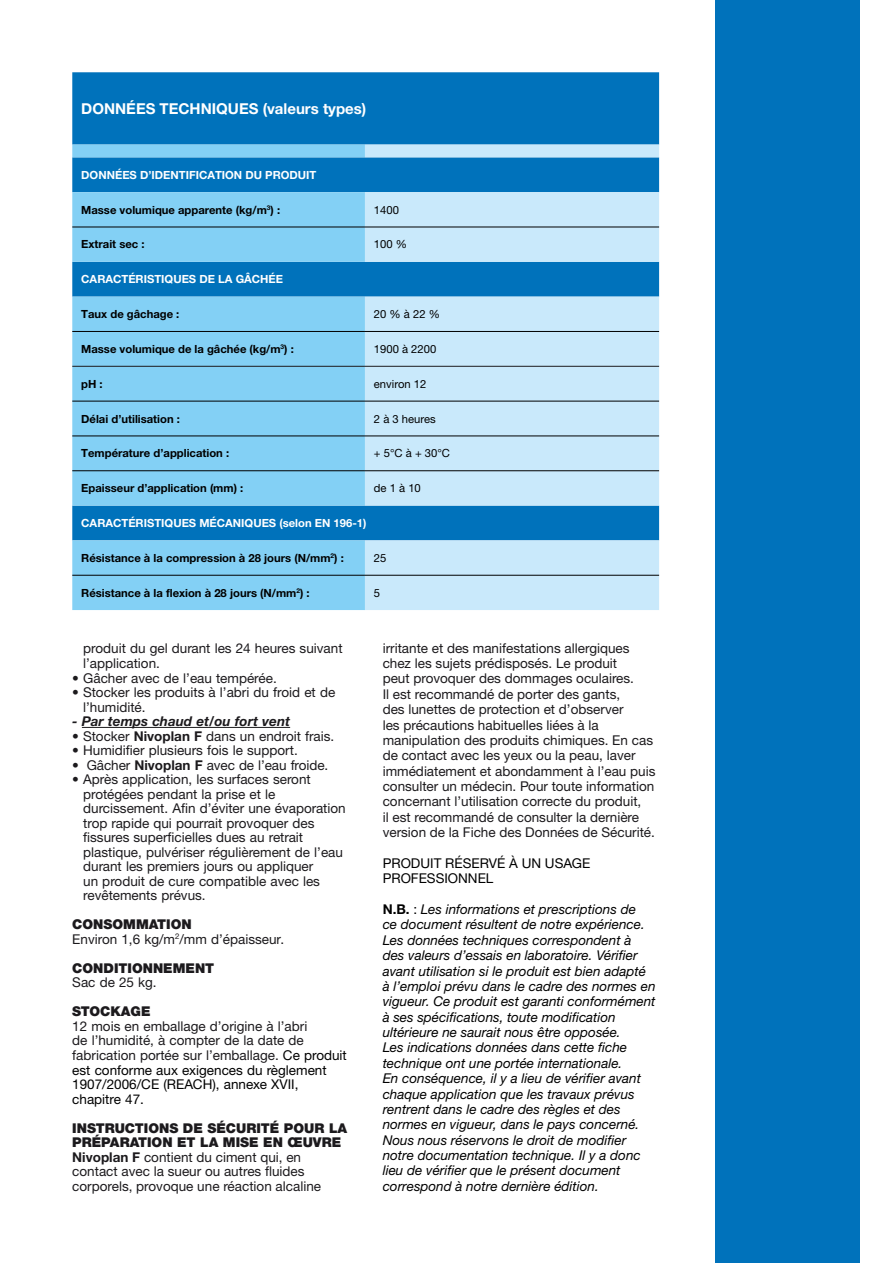
<style>
.page{position:relative;width:893px;height:1263px;background:#fff}
.page>*{position:absolute;margin:0;border:0;box-sizing:border-box;transform-origin:0 0}
.t1{font:700 15px "Helvetica Neue LTW1 G";color:#fff}
.t2{font:13.5px/14.5px "Helvetica Neue LTW1 G";color:#1c1a1d}
.t3{font:italic 13.5px/15.5px "Helvetica Neue LTW1 G";color:#000}
.t4{font:13.5px/15.5px "Helvetica Neue LTW1 G";color:#000}
.t5{font:italic 700 13.5px "Helvetica Neue LTW1 G";color:#1c1a1d}
.t6{font:900 13.5px "Helvetica Neue LTW1 G";color:#1c1a1d}
.t7{font:700 11.25px "Helvetica Neue LTW1 G";color:#000}
.t8{font:700 11.25px "Helvetica Neue LTW1 G";color:#fff}
.t9{font:11.25px "Helvetica Neue LTW1 G";color:#000}
.s1{font-weight:500}
.s2{font-weight:700}
.s3{font-weight:900}
.s4{color:#000}
.s5{font-weight:700;font-style:normal}
.s6{font-style:normal}
</style>
<div class="page">
<div style="left:715px;top:0;width:145px;height:1263px;background:#0072bb"></div>
<div style="left:72px;top:72px;width:587px;height:73px;background:#0072bb"></div>
<svg style="left:72px;top:145px;width:293px;height:465px;background:#65b9e6"></svg>
<svg style="left:365px;top:145px;width:294px;height:465px;background:#9acdeb"></svg>
<hr style="left:72px;top:227px;width:293px;height:1px;background:#000">
<hr style="left:365px;top:227px;width:294px;height:1px;background:#000">
<hr style="left:72px;top:401px;width:293px;height:1px;background:#000">
<hr style="left:365px;top:401px;width:294px;height:1px;background:#000">
<hr style="left:72px;top:436px;width:293px;height:1px;background:#000">
<hr style="left:365px;top:436px;width:294px;height:1px;background:#000">
<hr style="left:72px;top:470px;width:293px;height:1px;background:#000">
<hr style="left:365px;top:470px;width:294px;height:1px;background:#000">
<hr style="left:72px;top:575px;width:293px;height:1px;background:#000">
<hr style="left:365px;top:575px;width:294px;height:1px;background:#000">
<hr style="left:72px;top:331px;width:293px;height:1px;background:#000">
<hr style="left:365px;top:331px;width:294px;height:1px;background:#000">
<hr style="left:72px;top:366px;width:293px;height:1px;background:#1c1a1d">
<hr style="left:365px;top:366px;width:294px;height:1px;background:#1c1a1d">
<hr style="left:82px;top:727px;width:208px;height:1px;background:#1c1a1d">
<p class="t1" style="left:81px;top:99px;width:287px">DONNÉES TECHNIQUES (valeurs types)</p>
<p class="t8" style="left:81px;top:168px;width:237px">DONNÉES D’IDENTIFICATION DU PRODUIT</p>
<p class="t7" style="left:81px;top:203px;width:200px">Masse volumique apparente (kg/m<sup>3</sup>) :</p>
<p class="t9" style="left:374px;top:203px;width:27px">1400</p>
<p class="t7" style="left:81px;top:237px;width:65px">Extrait sec :</p>
<p class="t9" style="left:374px;top:237px;width:35px">100 %</p>
<p class="t8" style="left:81px;top:272px;width:203px">CARACTÉRISTIQUES DE LA GÂCHÉE</p>
<p class="t7" style="left:81px;top:307px;width:100px">Taux de gâchage :</p>
<p class="t9" style="left:374px;top:307px;width:68px">20 % à 22 %</p>
<p class="t7" style="left:81px;top:342px;width:214px">Masse volumique de la gâchée (kg/m<sup>3</sup>) :</p>
<p class="t9" style="left:374px;top:342px;width:64px">1900 à 2200</p>
<p class="t7" style="left:81px;top:377px;width:23px">pH :</p>
<p class="t9" style="left:374px;top:377px;width:54px">environ 12</p>
<p class="t7" style="left:81px;top:412px;width:100px">Délai d’utilisation :</p>
<p class="t9" style="left:374px;top:412px;width:63px">2 à 3 heures</p>
<p class="t7" style="left:81px;top:446px;width:149px">Température d’application :</p>
<p class="t9" style="left:374px;top:446px;width:78px">+ 5°C à + 30°C</p>
<p class="t7" style="left:81px;top:481px;width:164px">Epaisseur d’application (mm) :</p>
<p class="t9" style="left:374px;top:481px;width:48px">de 1 à 10</p>
<p class="t8" style="left:81px;top:516px;width:287px">CARACTÉRISTIQUES MÉCANIQUES (selon EN 196-1)</p>
<p class="t7" style="left:81px;top:551px;width:264px">Résistance à la compression à 28 jours (N/mm<sup>2</sup>) :</p>
<p class="t9" style="left:374px;top:551px;width:14px">25</p>
<p class="t7" style="left:81px;top:586px;width:230px">Résistance à la flexion à 28 jours (N/mm<sup>2</sup>) :</p>
<p class="t9" style="left:374px;top:586px;width:8px">5</p>
<p class="t2" style="left:83px;top:641px;width:261px">produit du gel durant les 24 heures suivant l’application.</p>
<p class="t2" style="left:72px;top:670px;width:206px"><span class="s1">•</span> Gâcher avec de l’eau tempérée.</p>
<p class="t2" style="left:83px;top:685px;width:254px;text-indent:-11px"><span class="s1">•</span> Stocker les produits à l’abri du froid et de l’humidité.</p>
<p class="t5" style="left:72px;top:713px;width:219px">- Par temps chaud et/ou fort vent</p>
<p class="t2" style="left:72px;top:728px;width:263px"><span class="s1">•</span> Stocker <span class="s2">Nivoplan F</span> dans un endroit frais.</p>
<p class="t2" style="left:72px;top:743px;width:227px"><span class="s1">•</span> Humidifier plusieurs fois le support.</p>
<p class="t2" style="left:72px;top:757px;width:257px"><span class="s1">•</span> Gâcher <span class="s2">Nivoplan F</span> avec de l’eau froide.</p>
<p class="t2" style="left:83px;top:772px;width:264px;text-indent:-11px"><span class="s1">•</span> Après application, les surfaces seront protégées pendant la prise et le durcissement. Afin d’éviter une évaporation trop rapide qui pourrait provoquer des fissures superficielles dues au retrait plastique, pulvériser régulièrement de l’eau durant les premiers jours ou appliquer<br>un produit de cure compatible avec les revêtements prévus.</p>
<p class="t2" style="left:72px;top:917px;width:213px"><span class="s3">CONSOMMATION<br></span>Environ 1,6 kg/m<sup>2</sup>/mm d’épaisseur.</p>
<p class="t6" style="left:72px;top:960px;width:144px">CONDITIONNEMENT</p>
<p class="t2" style="left:72px;top:975px;width:86px">Sac de 25 kg.</p>
<p class="t6" style="left:72px;top:1003px;width:80px">STOCKAGE</p>
<p class="t2" style="left:72px;top:1019px;width:276px">12 mois en emballage d’origine à l’abri<br>de l’humidité, à compter de la date de fabrication portée sur l’emballage. <span class="s4">Ce produit est conforme aux exigences du règlement 1907/2006/CE (REACH), annexe XVII, chapitre 47.</span></p>
<p class="t2" style="left:72px;top:1120px;width:276px"><span class="s3">INSTRUCTIONS DE SÉCURITÉ POUR LA PRÉPARATION ET LA MISE EN ŒUVRE </span><span class="s2">Nivoplan F</span> contient du ciment qui, en contact avec la sueur ou autres fluides corporels, provoque une réaction alcaline</p>
<p class="t2" style="left:383px;top:640px;width:274px;line-height:15.5px">irritante et des manifestations allergiques chez les sujets prédisposés. Le produit<br>peut provoquer des dommages oculaires.<br>Il est recommandé de porter des gants,<br>des lunettes de protection et d’observer<br>les précautions habituelles liées à la manipulation des produits chimiques. En cas de contact avec les yeux ou la peau, laver immédiatement et abondamment à l’eau puis consulter un médecin. Pour toute information concernant l’utilisation correcte du produit,<br>il est recommandé de consulter la dernière version de la Fiche des Données de Sécurité.</p>
<p class="t4" style="left:383px;top:855px;width:209px">PRODUIT RÉSERVÉ À UN USAGE<br>PROFESSIONNEL</p>
<p class="t3" style="left:383px;top:901px;width:274px"><span class="s5">N.B.</span> <span class="s6">:</span> Les informations et prescriptions de<br>ce document résultent de notre expérience.<br>Les données techniques correspondent à des valeurs d’essais en laboratoire. Vérifier avant utilisation si le produit est bien adapté à l’emploi prévu dans le cadre des normes en vigueur. Ce produit est garanti conformément à ses spécifications, toute modification ultérieure ne saurait nous être opposée.<br>Les indications données dans cette fiche technique ont une portée internationale.<br>En conséquence, il y a lieu de vérifier avant chaque application que les travaux prévus rentrent dans le cadre des règles et des normes en vigueur, dans le pays concerné.<br>Nous nous réservons le droit de modifier notre documentation technique. Il y a donc lieu de vérifier que le présent document correspond à notre dernière édition.</p>
</div>
